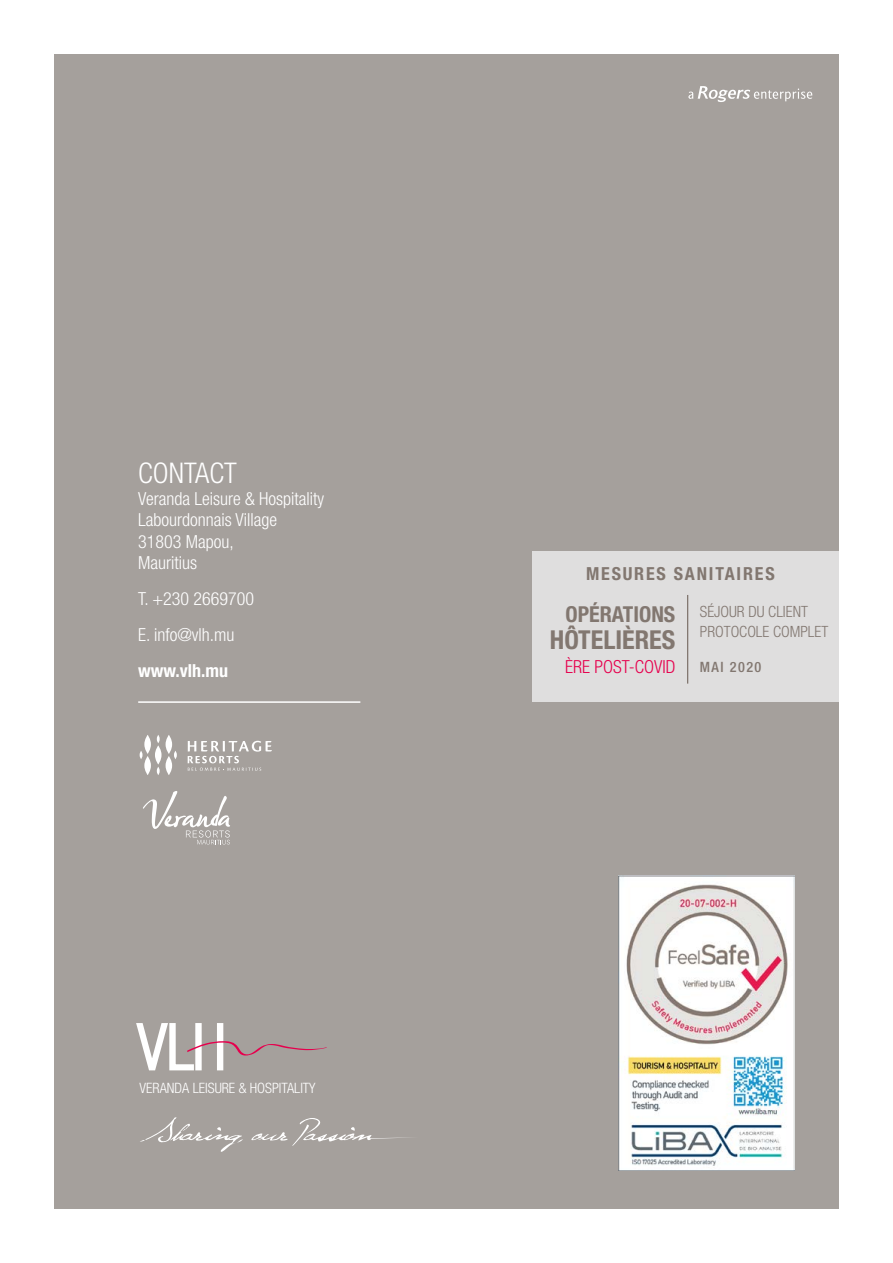
<style>
.page{position:relative;width:893px;height:1263px;background:#fff}
.page>*{position:absolute;margin:0;border:0;box-sizing:border-box;transform-origin:0 0}
.t1{font:300 condensed 28.5px "Helvetica Neue LT Std";color:#fff}
.t2{font:700 condensed 26.1px "Helvetica Neue LT Std";color:#827770}
.t3{font:700 condensed 22.05px "Helvetica Neue LT Std";color:#827770}
.t4{font:300 condensed 18px/21.6px "Helvetica Neue LT Std";color:#fff}
.t5{font:700 condensed 18px "Helvetica Neue LT Std";letter-spacing:.1em;color:#827770}
.t6{font:300 condensed 18px "Helvetica Neue LT Std";color:#e6004d}
.t7{font:700 condensed 18px "Helvetica Neue LT Std";color:#fff}
.t8{font:300 condensed 15.45px/19.4px "Helvetica Neue LT Std";color:#827770}
.t9{font:300 condensed 14.25px "Helvetica Neue LT Std";color:#fff}
.t10{font:500 condensed 14.25px "Helvetica Neue LT Std";letter-spacing:.1em;color:#827770}
</style>
<div class="page">
<div style="left:54px;top:54px;width:785px;height:1155px;background:#a5a09c"></div>
<hr style="left:138px;top:701px;width:222px;height:2px;background:#fff">
<svg style="left:688px;top:86px;width:124px;height:16px"></svg>
<svg style="left:140px;top:751px;width:3px;height:8px"></svg>
<svg style="left:174px;top:751px;width:3px;height:8px"></svg>
<svg style="left:157px;top:735px;width:3px;height:8px"></svg>
<svg style="left:157px;top:767px;width:3px;height:8px"></svg>
<svg style="left:144px;top:735px;width:7px;height:19px"></svg>
<svg style="left:144px;top:756px;width:7px;height:19px"></svg>
<svg style="left:166px;top:756px;width:6px;height:19px"></svg>
<svg style="left:166px;top:735px;width:6px;height:19px"></svg>
<svg style="left:155px;top:745px;width:7px;height:19px"></svg>
<svg style="left:188px;top:741px;width:84px;height:30px"></svg>
<svg style="left:143px;top:791px;width:87px;height:53px"></svg>
<div style="left:532px;top:551px;width:306px;height:150px;background:#dfdede"></div>
<hr style="left:687px;top:595px;width:1px;height:89px;background:#827770">
<svg style="left:136px;top:1023px;width:191px;height:48px"></svg>
<svg style="left:140px;top:1117px;width:103px;height:35px"></svg>
<svg style="left:251px;top:1118px;width:158px;height:28px"></svg>
<img style="left:618px;top:876px;width:176px;height:294px">
<h1 class="t1" style="left:138px;top:456px;width:100px">CONTACT</h1>
<p class="t4" style="left:138px;top:487px;width:187px">Veranda Leisure &amp; Hospitality<br>Labourdonnais Village<br>31803 Mapou,<br>Mauritius</p>
<p class="t4" style="left:138px;top:581px;width:117px;line-height:36px">T. +230 2669700<br>E. info@vlh.mu</p>
<p class="t7" style="left:138px;top:660px;width:91px">www.vlh.mu</p>
<p class="t9" style="left:140px;top:1080px;width:178px">VERANDA LEISURE &amp; HOSPITALITY</p>
<p class="t5" style="left:586px;top:562px;width:190px">MESURES SANITAIRES</p>
<p class="t3" style="left:565px;top:601px;width:111px">OPÉRATIONS</p>
<h2 class="t2" style="left:550px;top:624px;width:127px">HÔTELIÈRES</h2>
<p class="t6" style="left:565px;top:657px;width:112px">ÈRE POST-COVID</p>
<p class="t8" style="left:700px;top:602px;width:130px">SÉJOUR DU CLIENT<br>PROTOCOLE COMPLET</p>
<p class="t10" style="left:700px;top:658px;width:63px">MAI 2020</p>
</div>
